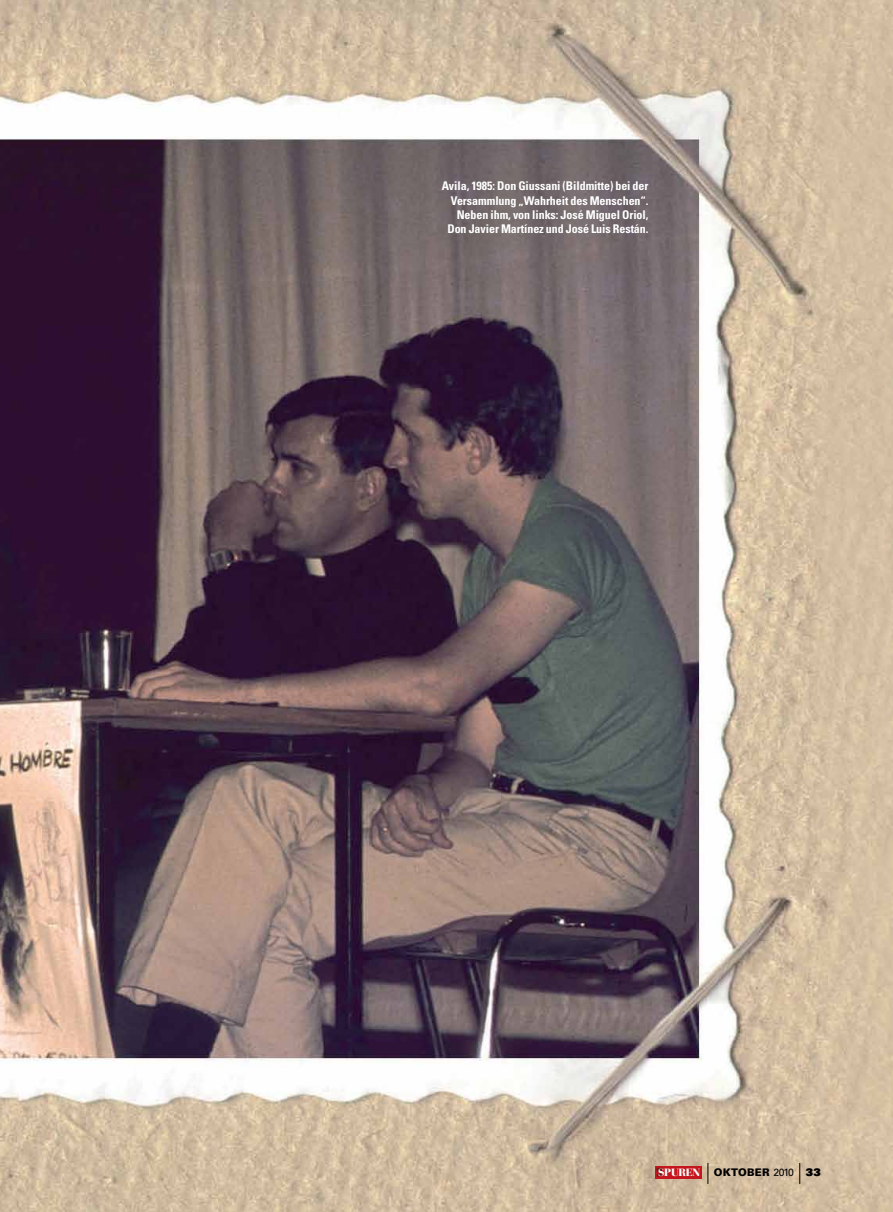
<style>
.page{position:relative;width:893px;height:1212px;background:#fff}
.page>*{position:absolute;margin:0;border:0;box-sizing:border-box;transform-origin:0 0}
.t1{font:700 condensed 12px/14.2px "Univers";letter-spacing:-.005em;color:#fff;text-align:right}
.t2{font:900 10.5px "Univers";letter-spacing:.025em;color:#000}
.t3{font:900 10.5px "Bauer Bodoni";letter-spacing:-.02em;color:#fff}
.s1{font-weight:400}
.s2{font-style:inherit}
</style>
<div class="page">
<img style="left:0;top:0;width:893px;height:1212px">
<div style="left:655px;top:1166px;width:47px;height:12px;background:#c4161c"></div>
<svg style="left:656px;top:1168px;width:6px;height:8px"></svg>
<svg style="left:799px;top:1163px;width:1px;height:21px"></svg>
<svg style="left:708px;top:1163px;width:1px;height:21px"></svg>
<p class="t1" style="left:442px;top:179px;width:208px">Avila, 1985: Don Giussani (Bildmitte) bei der Versammlung „Wahrheit des Menschen“.<br>Neben ihm, von links: José Miguel Oriol, Don Javier Martínez und José Luis Restán.</p>
<p class="t3" style="left:658px;top:1166px;width:44px">SPUREN</p>
<p class="t2" style="left:714px;top:1166px;width:109px">OKTOBER <span class="s1">2010</span> <span class="s2">33</span></p>
</div>
